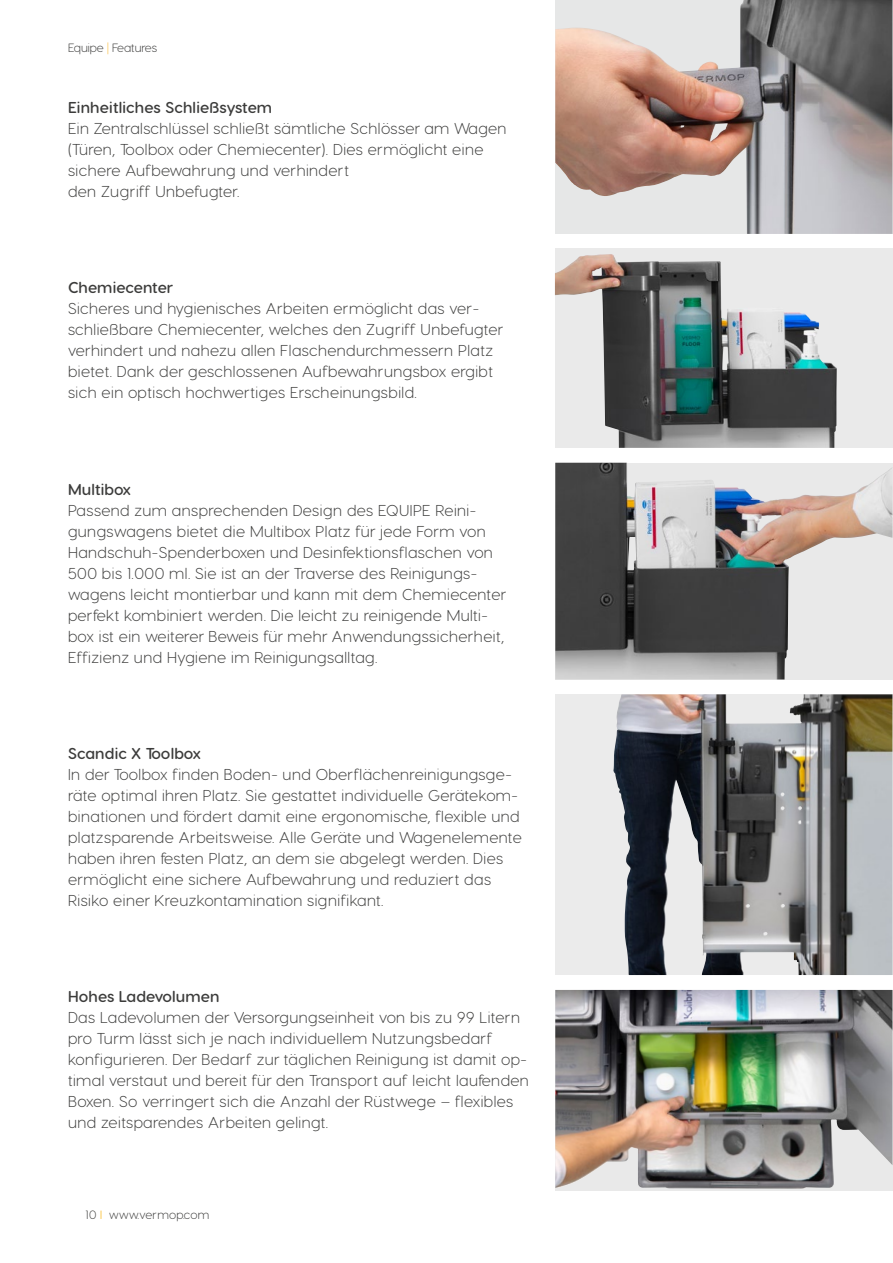
<style>
.page{position:relative;width:893px;height:1263px;background:#fff}
.page>*{position:absolute;margin:0;border:0;box-sizing:border-box;transform-origin:0 0}
.t1{font:300 15.75px/21px "Visby Round CF";letter-spacing:.03em;color:#3c3c3b}
.t2{font:600 15.75px "Visby Round CF";letter-spacing:.01em;color:#3c3c3b}
.t3{font:600 15.75px "Visby Round CF";letter-spacing:-.01em;color:#3c3c3b}
.t4{font:300 12px "Visby Round CF";letter-spacing:.02em;color:#3c3c3b}
.t5{font:300 12px "Visby Round CF";color:#3c3c3b}
.s1{color:#fbb932}
.s2{color:#f9b104}
</style>
<div class="page">
<div style="left:555px;top:249px;width:337px;height:199px;background:#eaeaea"></div>
<img style="left:555px;top:254px;width:282px;height:194px">
<img style="left:555px;top:0;width:337px;height:234px">
<img style="left:555px;top:990px;width:337px;height:199px">
<svg style="left:555px;top:694px;width:337px;height:281px;background:#b1b1af"></svg>
<img style="left:613px;top:694px;width:191px;height:281px">
<img style="left:555px;top:463px;width:337px;height:216px">
<p class="t5" style="left:68px;top:40px;width:91px">Equipe <span class="s1">|</span> Features</p>
<p class="t2" style="left:68px;top:97px;width:206px">Einheitliches Schließsystem</p>
<p class="t1" style="left:68px;top:118px;width:440px">Ein Zentralschlüssel schließt sämtliche Schlösser am Wagen (Türen, Toolbox oder Chemiecenter). Dies ermöglicht eine sichere Aufbewahrung und verhindert<br>den Zugriff Unbefugter.</p>
<p class="t3" style="left:68px;top:278px;width:107px">Chemiecenter</p>
<p class="t1" style="left:68px;top:298px;width:437px">Sicheres und hygienisches Arbeiten ermöglicht das ver&shy;schließbare Chemiecenter, welches den Zugriff Unbefugter verhindert und nahezu allen Flaschendurchmessern Platz bietet. Dank der geschlossenen Aufbewahrungsbox ergibt sich ein optisch hochwertiges Erscheinungsbild.</p>
<p class="t2" style="left:68px;top:479px;width:64px">Multibox</p>
<p class="t1" style="left:68px;top:499px;width:440px">Passend zum ansprechenden Design des EQUIPE Reini&shy;gungswagens bietet die Multibox Platz für jede Form von Handschuh-Spenderboxen und Desinfektionsflaschen von 500 bis 1.000 ml. Sie ist an der Traverse des Reinigungs&shy;wagens leicht montierbar und kann mit dem Chemiecenter perfekt kombiniert werden. Die leicht zu reinigende Multi&shy;box ist ein weiterer Beweis für mehr Anwendungssicherheit, Effizienz und Hygiene im Reinigungsalltag.</p>
<p class="t2" style="left:68px;top:744px;width:134px">Scandic X Toolbox</p>
<p class="t1" style="left:68px;top:764px;width:455px">In der Toolbox finden Boden- und Oberflächenreinigungsge&shy;räte optimal ihren Platz. Sie gestattet individuelle Gerätekom&shy;binationen und fördert damit eine ergonomische, flexible und platzsparende Arbeitsweise. Alle Geräte und Wagenelemente haben ihren festen Platz, an dem sie abgelegt werden. Dies ermöglicht eine sichere Aufbewahrung und reduziert das Risiko einer Kreuzkontamination signifikant.</p>
<p class="t2" style="left:68px;top:987px;width:153px">Hohes Ladevolumen</p>
<p class="t1" style="left:68px;top:1007px;width:462px">Das Ladevolumen der Versorgungseinheit von bis zu 99 Litern pro Turm lässt sich je nach individuellem Nutzungsbedarf konfigurieren. Der Bedarf zur täglichen Reinigung ist damit op&shy;timal verstaut und bereit für den Transport auf leicht laufenden Boxen. So verringert sich die Anzahl der Rüstwege – flexibles und zeitsparendes Arbeiten gelingt.</p>
<p class="t4" style="left:86px;top:1207px;width:125px">10 <span class="s2">I</span> www.vermop.com</p>
</div>
